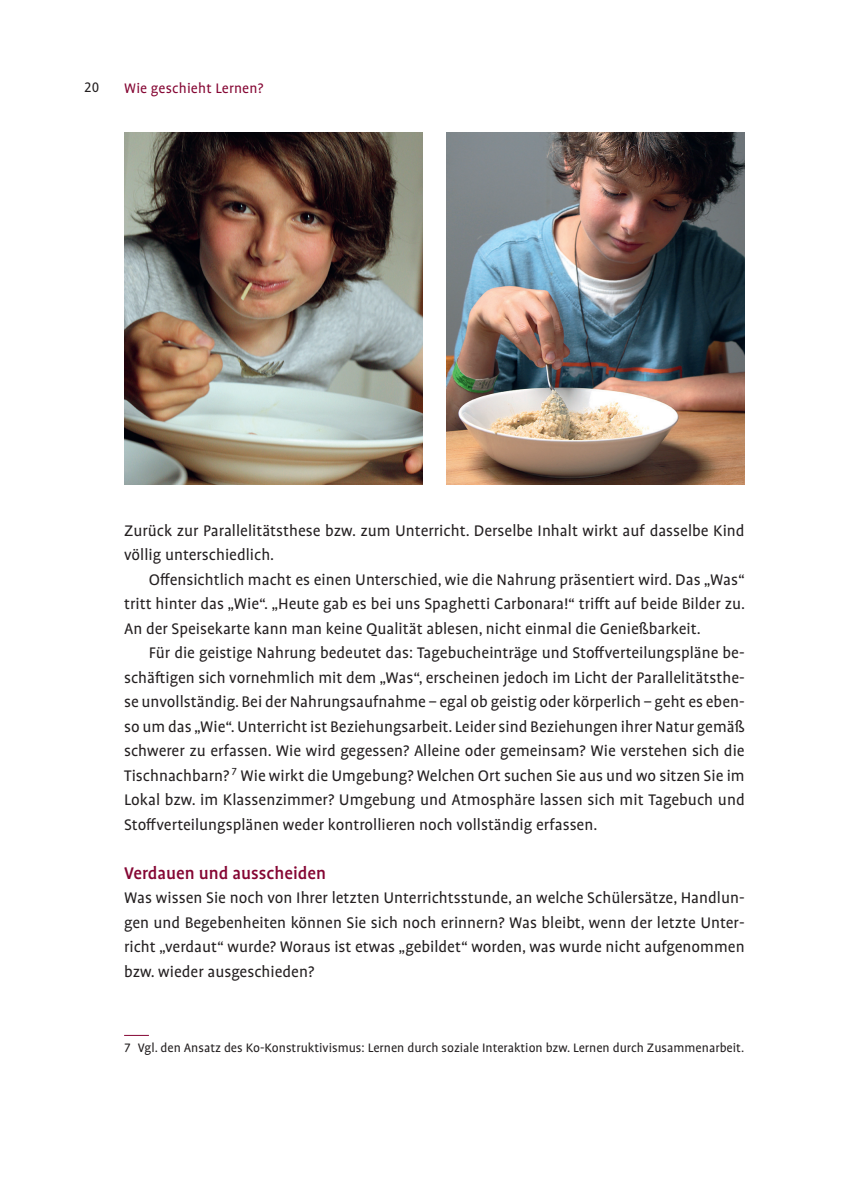
<style>
.page{position:relative;width:844px;height:1191px;background:#fff}
.page>*{position:absolute;margin:0;border:0;box-sizing:border-box;transform-origin:0 0}
.t1{font:500 19.25px "Profile Pro";color:#850633}
.t2{font:17.5px/24.5px "Profile Pro";color:#231f20;text-align:justify}
.t3{font:15.75px "Profile Pro";letter-spacing:.01em;color:#850633}
.t4{font:15.75px "Profile Pro";color:#231f20}
.t5{font:14px "Profile Pro";color:#231f20}
</style>
<div class="page">
<svg style="left:124px;top:1035px;width:25px;height:1px"></svg>
<img style="left:124px;top:132px;width:298px;height:353px">
<img style="left:446px;top:132px;width:298px;height:353px">
<p class="t4" style="left:84px;top:78px;width:17px">20</p>
<p class="t3" style="left:124px;top:80px;width:141px">Wie geschieht Lernen?</p>
<p class="t2" style="left:124px;top:519px;width:621px">Zurück zur Parallelitätsthese bzw. zum Unterricht. Derselbe Inhalt wirkt auf dasselbe Kind völlig unterschiedlich.</p>
<p class="t2" style="left:124px;top:568px;width:622px;text-indent:25px">Offensichtlich macht es einen Unterschied, wie die Nahrung präsentiert wird. Das „Was“ tritt hinter das „Wie“. „Heute gab es bei uns Spaghetti Carbonara!“ trifft auf beide Bilder zu.<br>An der Speisekarte kann man keine Qualität ablesen, nicht einmal die Genießbarkeit.</p>
<p class="t2" style="left:124px;top:641px;width:622px;text-indent:25px">Für die geistige Nahrung bedeutet das: Tagebucheinträge und Stoffverteilungspläne be&shy;schäftigen sich vornehmlich mit dem „Was“, erscheinen jedoch im Licht der Parallelitätsthe&shy;se unvollständig. Bei der Nahrungsaufnahme – egal ob geistig oder körperlich – geht es eben&shy;so um das „Wie“. Unterricht ist Beziehungsarbeit. Leider sind Beziehungen ihrer Natur gemäß schwerer zu erfassen. Wie wird gegessen? Alleine oder gemeinsam? Wie verstehen sich die Tischnachbarn? <sup>7</sup> Wie wirkt die Umgebung? Welchen Ort suchen Sie aus und wo sitzen Sie im Lokal bzw. im Klassenzimmer? Umgebung und Atmosphäre lassen sich mit Tagebuch und Stoffverteilungsplänen weder kontrollieren noch vollständig erfassen.</p>
<p class="t1" style="left:124px;top:862px;width:203px">Verdauen und ausscheiden</p>
<p class="t2" style="left:124px;top:886px;width:622px">Was wissen Sie noch von Ihrer letzten Unterrichtsstunde, an welche Schülersätze, Handlun&shy;gen und Begebenheiten können Sie sich noch erinnern? Was bleibt, wenn der letzte Unter&shy;richt „verdaut“ wurde? Woraus ist etwas „gebildet“ worden, was wurde nicht aufgenommen bzw. wieder ausgeschieden?</p>
<p class="t5" style="left:124px;top:1040px;width:621px">7 Vgl. den Ansatz des Ko-Konstruktivismus: Lernen durch soziale Interaktion bzw. Lernen durch Zusammenarbeit.</p>
</div>
